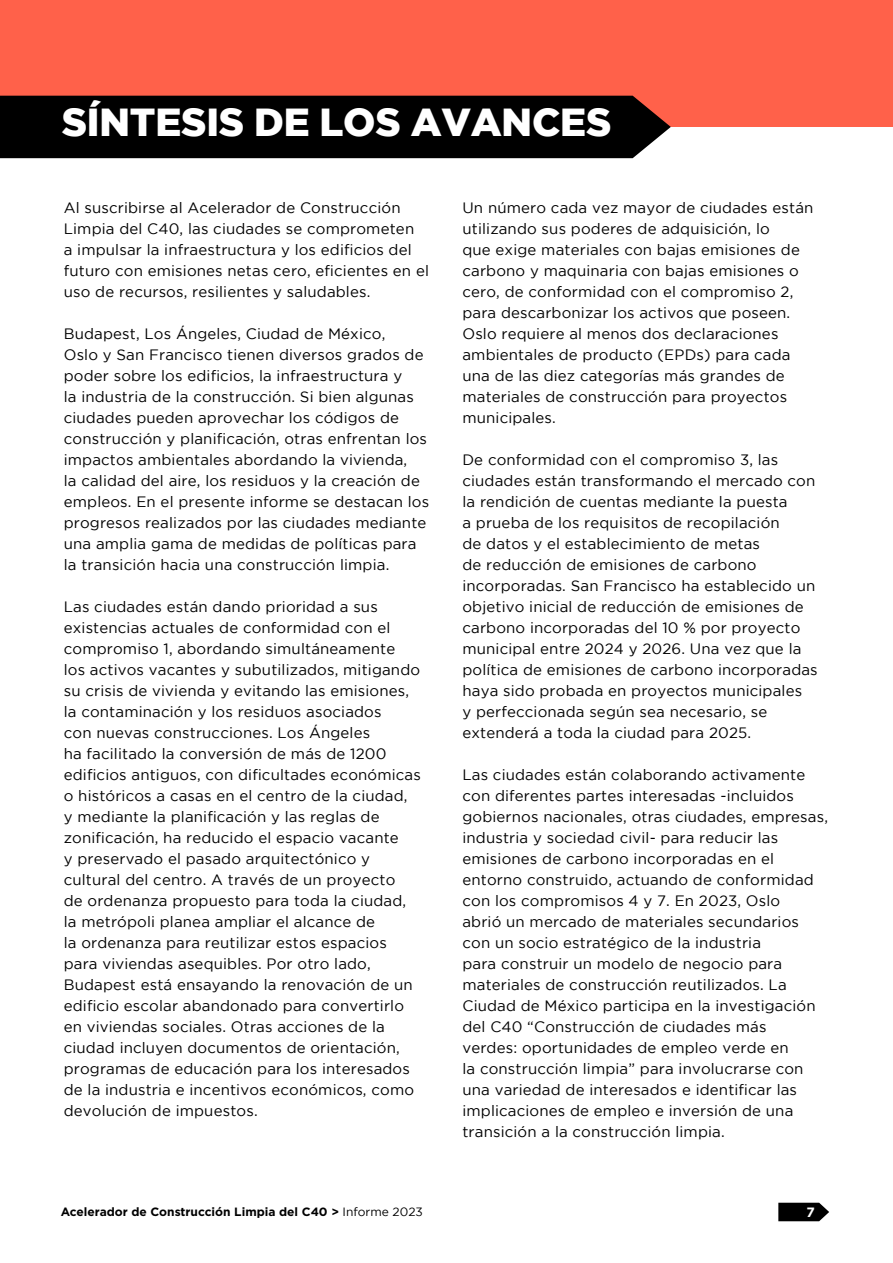
<style>
.page{position:relative;width:893px;height:1263px;background:#fff}
.page>*{position:absolute;margin:0;border:0;box-sizing:border-box;transform-origin:0 0}
.t1{font:900 39px "Gotham";letter-spacing:-.005em;color:#fff}
.t2{font:15px/21px "Gotham";letter-spacing:.01em;color:#000}
.t3{font:700 13.5px "Gotham";color:#fff}
.t4{font:700 12px "Gotham";color:#000}
.s1{font-weight:400}
</style>
<div class="page">
<div style="left:0;top:0;width:893px;height:127px;background:#ff614a"></div>
<div style="left:0;top:95px;width:671px;height:64px;background:#000"></div>
<svg style="left:778px;top:1203px;width:51px;height:18px"></svg>
<h1 class="t1" style="left:62px;top:99px;width:551px">SÍNTESIS DE LOS AVANCES</h1>
<p class="t2" style="left:64px;top:197px;width:367px">Al suscribirse al Acelerador de Construcción Limpia del C40, las ciudades se comprometen<br>a impulsar la infraestructura y los edificios del futuro con emisiones netas cero, eficientes en el uso de recursos, resilientes y saludables.</p>
<p class="t2" style="left:64px;top:323px;width:367px">Budapest, Los Ángeles, Ciudad de México,<br>Oslo y San Francisco tienen diversos grados de poder sobre los edificios, la infraestructura y<br>la industria de la construcción. Si bien algunas ciudades pueden aprovechar los códigos de construcción y planificación, otras enfrentan los impactos ambientales abordando la vivienda,<br>la calidad del aire, los residuos y la creación de empleos. En el presente informe se destacan los progresos realizados por las ciudades mediante una amplia gama de medidas de políticas para la transición hacia una construcción limpia.</p>
<p class="t2" style="left:64px;top:596px;width:359px">Las ciudades están dando prioridad a sus existencias actuales de conformidad con el compromiso 1, abordando simultáneamente<br>los activos vacantes y subutilizados, mitigando su crisis de vivienda y evitando las emisiones, la contaminación y los residuos asociados<br>con nuevas construcciones. Los Ángeles<br>ha facilitado la conversión de más de 1200 edificios antiguos, con dificultades económicas o históricos a casas en el centro de la ciudad,<br>y mediante la planificación y las reglas de zonificación, ha reducido el espacio vacante<br>y preservado el pasado arquitectónico y cultural del centro. A través de un proyecto<br>de ordenanza propuesto para toda la ciudad, la metrópoli planea ampliar el alcance de<br>la ordenanza para reutilizar estos espacios para viviendas asequibles. Por otro lado, Budapest está ensayando la renovación de un edificio escolar abandonado para convertirlo en viviendas sociales. Otras acciones de la ciudad incluyen documentos de orientación, programas de educación para los interesados de la industria e incentivos económicos, como devolución de impuestos.</p>
<p class="t2" style="left:462px;top:197px;width:353px">Un número cada vez mayor de ciudades están utilizando sus poderes de adquisición, lo<br>que exige materiales con bajas emisiones de carbono y maquinaria con bajas emisiones o cero, de conformidad con el compromiso 2, para descarbonizar los activos que poseen.<br>Oslo requiere al menos dos declaraciones ambientales de producto (EPDs) para cada una de las diez categorías más grandes de materiales de construcción para proyectos municipales.</p>
<p class="t2" style="left:462px;top:449px;width:357px">De conformidad con el compromiso 3, las ciudades están transformando el mercado con la rendición de cuentas mediante la puesta<br>a prueba de los requisitos de recopilación<br>de datos y el establecimiento de metas<br>de reducción de emisiones de carbono incorporadas. San Francisco ha establecido un objetivo inicial de reducción de emisiones de carbono incorporadas del 10 % por proyecto municipal entre 2024 y 2026. Una vez que la política de emisiones de carbono incorporadas haya sido probada en proyectos municipales<br>y perfeccionada según sea necesario, se extenderá a toda la ciudad para 2025.</p>
<p class="t2" style="left:462px;top:764px;width:367px">Las ciudades están colaborando activamente con diferentes partes interesadas -incluidos gobiernos nacionales, otras ciudades, empresas, industria y sociedad civil- para reducir las emisiones de carbono incorporadas en el entorno construido, actuando de conformidad con los compromisos 4 y 7. En 2023, Oslo<br>abrió un mercado de materiales secundarios con un socio estratégico de la industria<br>para construir un modelo de negocio para materiales de construcción reutilizados. La Ciudad de México participa en la investigación del C40 “Construcción de ciudades más<br>verdes: oportunidades de empleo verde en<br>la construcción limpia” para involucrarse con una variedad de interesados e identificar las implicaciones de empleo e inversión de una transición a la construcción limpia.</p>
<p class="t4" style="left:61px;top:1205px;width:364px">Acelerador de Construcción Limpia del C40 &gt; <span class="s1">Informe 2023</span></p>
<p class="t3" style="left:806px;top:1204px;width:10px">7</p>
</div>
